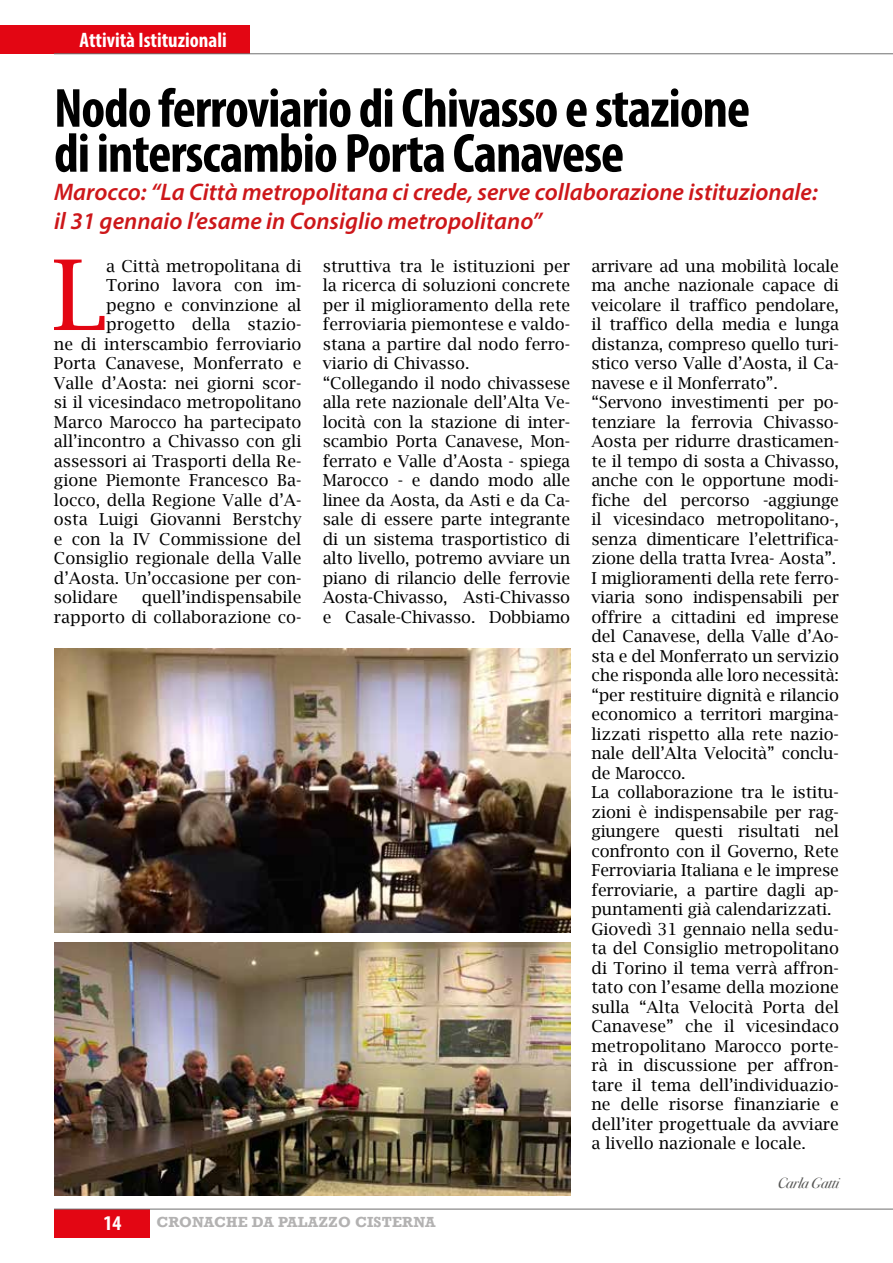
<style>
.page{position:relative;width:893px;height:1263px;background:#fff}
.page>*{position:absolute;margin:0;border:0;box-sizing:border-box;transform-origin:0 0}
.t1{font:97.5px "Lucida Bright";color:#e30613}
.t2{font:700 condensed 55.5px/45px "Myriad Pro";letter-spacing:-.02em;color:#000}
.t3{font:italic 600 24px/28.5px "Myriad Pro";color:#cd171a}
.t4{font:700 condensed 21px "Myriad Pro";color:#fff}
.t5{font:16.5px/19.5px "Lucida Bright";letter-spacing:-.01em;color:#000}
.t6{font:700 15px "Rockwell";letter-spacing:.01em;color:#b3b2b2}
.t7{font:italic 15px "Bodoni Svty Two ITCTT";letter-spacing:-.015em;color:#575756}
</style>
<div class="page">
<div style="left:0;top:25px;width:250px;height:29px;background:#e30613"></div>
<hr style="left:54px;top:54px;width:839px;height:1px;background:#706f6f">
<div style="left:54px;top:1209px;width:96px;height:28px;background:#e30613"></div>
<hr style="left:54px;top:1209px;width:839px;height:1px;background:#706f6f">
<img style="left:54px;top:942px;width:516px;height:254px">
<img style="left:54px;top:649px;width:516px;height:283px">
<p class="t4" style="left:80px;top:27px;width:149px">Attività Istituzionali</p>
<h2 class="t2" style="left:54px;top:85px;width:698px">Nodo ferroviario di Chivasso e stazione di interscambio Porta Canavese</h2>
<h3 class="t3" style="left:54px;top:177px;width:765px">Marocco: “La Città metropolitana ci crede, serve collaborazione istituzionale: il 31 gennaio l’esame in Consiglio metropolitano”</h3>
<h1 class="t1" style="left:52px;top:239px;width:56px">L</h1>
<p class="t5" style="left:106px;top:256px;width:197px">a Città metropolitana di</p>
<p class="t5" style="left:323px;top:256px;width:249px">struttiva tra le istituzioni per la ricerca di soluzioni concrete per il miglioramento della rete ferroviaria piemontese e valdo&shy;stana a partire dal nodo ferro&shy;viario di Chivasso.<br>“Collegando il nodo chivassese alla rete nazionale dell’Alta Ve&shy;locità con la stazione di inter&shy;scambio Porta Canavese, Mon&shy;ferrato e Valle d’Aosta - spiega<br>Marocco - e dando modo alle linee da Aosta, da Asti e da Ca&shy;sale di essere parte integrante di un sistema trasportistico di alto livello, potremo avviare un piano di rilancio delle ferrovie<br>Aosta-Chivasso, Asti-Chivasso e Casale-Chivasso. Dobbiamo</p>
<p class="t5" style="left:591px;top:256px;width:249px">arrivare ad una mobilità locale ma anche nazionale capace di veicolare il traffico pendolare, il traffico della media e lunga distanza, compreso quello turi&shy;stico verso Valle d’Aosta, il Ca&shy;navese e il Monferrato”. “Servono investimenti per po&shy;tenziare la ferrovia Chivasso-<br>Aosta per ridurre drasticamen&shy;te il tempo di sosta a Chivasso, anche con le opportune modi&shy;fiche del percorso -aggiunge il vicesindaco metropolitano-, senza dimenticare l’elettrifica&shy;zione della tratta Ivrea- Aosta”.<br>I miglioramenti della rete ferro&shy;viaria sono indispensabili per offrire a cittadini ed imprese del Canavese, della Valle d’Ao&shy;sta e del Monferrato un servizio che risponda alle loro necessità: “per restituire dignità e rilancio economico a territori margina&shy;lizzati rispetto alla rete nazio&shy;nale dell’Alta Velocità” conclu&shy;de Marocco.<br>La collaborazione tra le istitu&shy;zioni è indispensabile per rag&shy;giungere questi risultati nel confronto con il Governo, Rete<br>Ferroviaria Italiana e le imprese ferroviarie, a partire dagli ap&shy;puntamenti già calendarizzati.<br>Giovedì 31 gennaio nella sedu&shy;ta del Consiglio metropolitano di Torino il tema verrà affron&shy;tato con l’esame della mozione sulla “Alta Velocità Porta del<br>Canavese” che il vicesindaco metropolitano Marocco porte&shy;rà in discussione per affron&shy;tare il tema dell’individuazio&shy;ne delle risorse finanziarie e dell’iter progettuale da avviare a livello nazionale e locale.</p>
<p class="t7" style="left:778px;top:1170px;width:63px">Carla Gatti</p>
<p class="t5" style="left:106px;top:275px;width:197px">Torino lavora con im-</p>
<p class="t5" style="left:106px;top:295px;width:197px">pegno e convinzione al</p>
<p class="t5" style="left:106px;top:314px;width:197px">progetto della stazio-</p>
<p class="t5" style="left:54px;top:334px;width:249px">ne di interscambio ferroviario</p>
<p class="t5" style="left:54px;top:353px;width:249px">Porta Canavese, Monferrato e</p>
<p class="t5" style="left:54px;top:373px;width:249px">Valle d’Aosta: nei giorni scor-</p>
<p class="t5" style="left:54px;top:392px;width:249px">si il vicesindaco metropolitano</p>
<p class="t5" style="left:54px;top:412px;width:249px">Marco Marocco ha partecipato</p>
<p class="t5" style="left:54px;top:431px;width:249px">all’incontro a Chivasso con gli</p>
<p class="t5" style="left:54px;top:451px;width:249px">assessori ai Trasporti della Re-</p>
<p class="t5" style="left:54px;top:470px;width:249px">gione Piemonte Francesco Ba-</p>
<p class="t5" style="left:54px;top:490px;width:249px">locco, della Regione Valle d’A-</p>
<p class="t5" style="left:54px;top:509px;width:249px">osta Luigi Giovanni Berstchy</p>
<p class="t5" style="left:54px;top:529px;width:249px">e con la IV Commissione del</p>
<p class="t5" style="left:54px;top:548px;width:249px">Consiglio regionale della Valle</p>
<p class="t5" style="left:54px;top:568px;width:249px">d’Aosta. Un’occasione per con-</p>
<p class="t5" style="left:54px;top:587px;width:66px">solidare</p>
<p class="t5" style="left:54px;top:587px;width:249px;text-align:right">quell’indispensabile<br>rapporto di collaborazione co-</p>
<p class="t4" style="left:104px;top:1210px;width:19px">14</p>
<p class="t6" style="left:156px;top:1213px;width:281px">CRONACHE DA PALAZZO CISTERNA</p>
</div>
